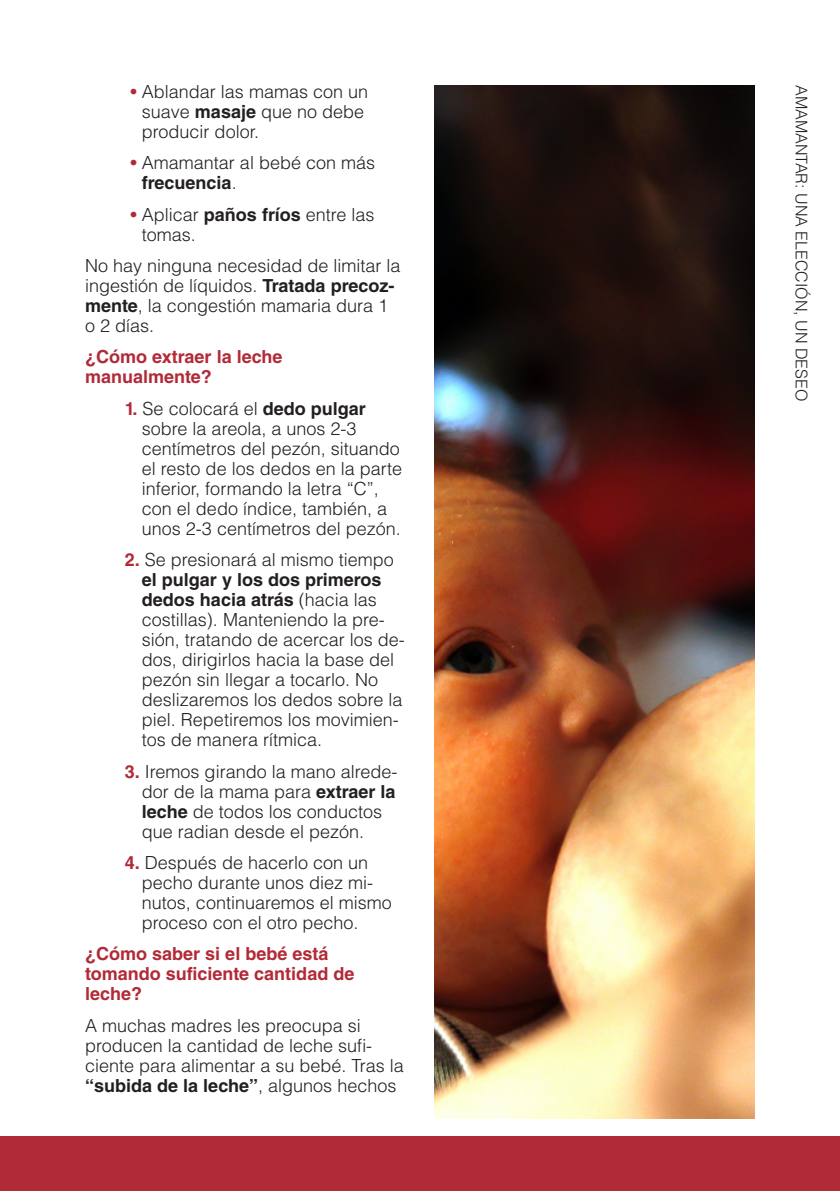
<style>
.page{position:relative;width:840px;height:1191px;background:#fff}
.page>*{position:absolute;margin:0;border:0;box-sizing:border-box;transform-origin:0 0}
.comun{font:300 18px/20px "Helvetica LT Std";color:#231f20}
.comun-2{font:700 18px/20px "Helvetica LT Std";color:#b12a37}
.t1{font:300 16px "Helvetica LT Std";color:#231f20}
.s1{font-weight:400;color:#b12a37}
.s2{font-weight:700}
.s3{font-weight:700;color:#b12a37}
</style>
<div class="page">
<div style="left:0;top:1136px;width:839px;height:55px;background:#b12a37"></div>
<img style="left:434px;top:85px;width:320px;height:1034px">
<p class="comun" style="left:142px;top:81px;width:228px;text-indent:-11px"><span class="s1">•</span> Ablandar las mamas con un suave <span class="s2">masaje</span> que no debe producir dolor.</p>
<p class="comun" style="left:142px;top:153px;width:235px;text-indent:-11px"><span class="s1">•</span> Amamantar al bebé con más <span class="s2">frecuencia</span>.</p>
<p class="comun" style="left:142px;top:204px;width:234px;text-indent:-11px"><span class="s1">•</span> Aplicar <span class="s2">paños fríos</span> entre las tomas.</p>
<p class="comun" style="left:85px;top:255px;width:317px">No hay ninguna necesidad de limitar la ingestión de líquidos. <span class="s2">Tratada precoz&shy;mente</span>, la congestión mamaria dura 1 o 2 días.</p>
<p class="comun-2" style="left:85px;top:347px;width:199px">¿Cómo extraer la leche manualmente?</p>
<p class="comun" style="left:142px;top:398px;width:262px;text-indent:-17px"><span class="s3">1.</span> Se colocará el <span class="s2">dedo pulgar </span>sobre la areola, a unos 2-3 centímetros del pezón, situando el resto de los dedos en la parte inferior, formando la letra “C”, con el dedo índice, también, a unos 2-3 centímetros del pezón.</p>
<p class="comun" style="left:142px;top:549px;width:264px;text-indent:-17px"><span class="s3">2.</span> Se presionará al mismo tiempo <span class="s2">el pulgar y los dos primeros dedos hacia atrás</span> (hacia las costillas). Manteniendo la pre&shy;sión, tratando de acercar los de&shy;dos, dirigirlos hacia la base del pezón sin llegar a tocarlo. No deslizaremos los dedos sobre la piel. Repetiremos los movimien&shy;tos de manera rítmica.</p>
<p class="comun" style="left:142px;top:761px;width:257px;text-indent:-17px"><span class="s3">3.</span> Iremos girando la mano alrede&shy;dor de la mama para <span class="s2">extraer la leche</span> de todos los conductos que radian desde el pezón.</p>
<p class="comun" style="left:142px;top:852px;width:251px;text-indent:-17px"><span class="s3">4.</span> Después de hacerlo con un pecho durante unos diez mi&shy;nutos, continuaremos el mismo proceso con el otro pecho.</p>
<p class="comun-2" style="left:85px;top:943px;width:270px">¿Cómo saber si el bebé está tomando suficiente cantidad de leche?</p>
<p class="comun" style="left:85px;top:1015px;width:320px">A muchas madres les preocupa si producen la cantidad de leche sufi&shy;ciente para alimentar a su bebé. Tras la <span class="s2">“subida de la leche”</span>, algunos hechos</p>
<p class="t1" style="left:811px;top:85px;width:317px;rotate:90deg">AMAMANTAR: UNA ELECCIÓN, UN DESEO</p>
</div>
